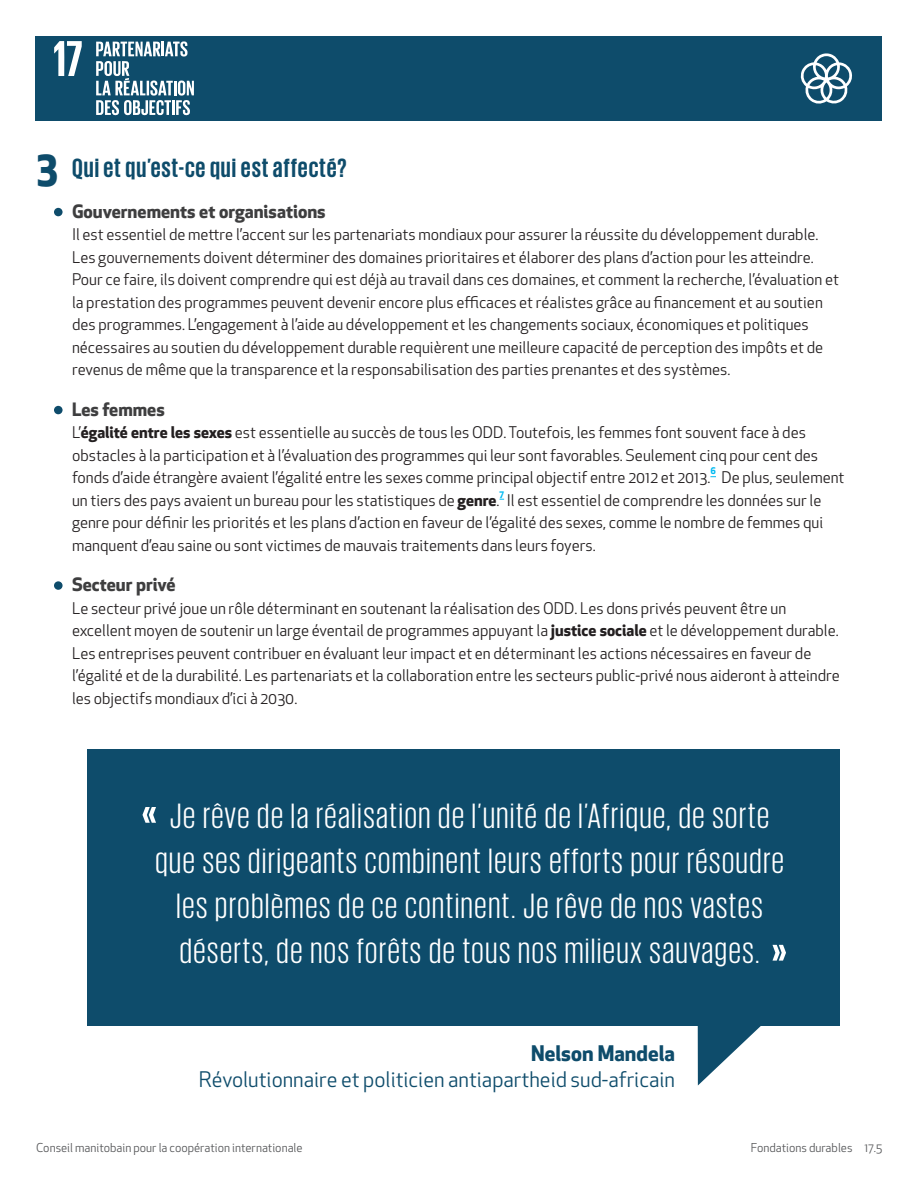
<style>
.page{position:relative;width:918px;height:1188px;background:#fff}
.page>*{position:absolute;margin:0;border:0;box-sizing:border-box;transform-origin:0 0}
.t1{font:700 42px "Apex New";color:#0e4c6b}
.t2{font:36px/45px "Giorgio Sans";letter-spacing:.05em;color:#fff;text-align:center}
.t3{font:700 27px "Giorgio Sans";letter-spacing:.035em;color:#0e4c6b}
.t4{font:21px "Apex New";color:#0e4c6b}
.t5{font:700 21px "Apex New";color:#0e4c6b}
.t6{font:700 18px "Apex New";color:#3e3e3f}
.t7{font:15.75px/22.5px "Apex New";color:#231f20}
.t8{font:12px "Apex New";color:#57585a}
.t9{font:700 9px "Apex New";color:#00baf1}
.s1{font-weight:700}
</style>
<div class="page">
<div style="left:36px;top:36px;width:846px;height:85px;background:#0e4c6b"></div>
<svg style="left:800px;top:53px;width:52px;height:51px"></svg>
<svg style="left:54px;top:41px;width:28px;height:35px"></svg>
<svg style="left:96px;top:41px;width:98px;height:74px"></svg>
<div style="left:54px;top:208px;width:9px;height:8px;background:#0e4c6b;border-radius:50%"></div>
<div style="left:54px;top:406px;width:9px;height:8px;background:#0e4c6b;border-radius:50%"></div>
<div style="left:54px;top:581px;width:9px;height:9px;background:#0e4c6b;border-radius:50%"></div>
<div style="left:87px;top:749px;width:753px;height:277px;background:#0e4c6b"></div>
<svg style="left:698px;top:944px;width:85px;height:142px"></svg>
<svg style="left:142px;top:807px;width:14px;height:16px"></svg>
<svg style="left:772px;top:945px;width:14px;height:16px"></svg>
<p class="t1" style="left:36px;top:135px;width:24px">3</p>
<p class="t3" style="left:72px;top:155px;width:276px">Qui et qu’est-ce qui est affecté?</p>
<p class="t6" style="left:72px;top:198px;width:255px">Gouvernements et organisations</p>
<p class="t7" style="left:72px;top:223px;width:769px">Il est essentiel de mettre l’accent sur les partenariats mondiaux pour assurer la réussite du développement durable.<br>Les gouvernements doivent déterminer des domaines prioritaires et élaborer des plans d’action pour les atteindre.<br>Pour ce faire, ils doivent comprendre qui est déjà au travail dans ces domaines, et comment la recherche, l’évaluation et la prestation des programmes peuvent devenir encore plus efficaces et réalistes grâce au financement et au soutien des programmes. L’engagement à l’aide au développement et les changements sociaux, économiques et politiques nécessaires au soutien du développement durable requièrent une meilleure capacité de perception des impôts et de revenus de même que la transparence et la responsabilisation des parties prenantes et des systèmes.</p>
<p class="t6" style="left:72px;top:396px;width:94px">Les femmes</p>
<p class="t7" style="left:72px;top:421px;width:748px">L’<span class="s1">égalité entre les sexes</span> est essentielle au succès de tous les ODD. Toutefois, les femmes font souvent face à des obstacles à la participation et à l’évaluation des programmes qui leur sont favorables. Seulement cinq pour cent des fonds d’aide étrangère avaient l’égalité entre les sexes comme principal objectif entre 2012 et 2013.</p>
<p class="t9" style="left:710px;top:465px;width:7px">6</p>
<p class="t7" style="left:721px;top:466px;width:125px">De plus, seulement</p>
<p class="t7" style="left:72px;top:489px;width:429px">un tiers des pays avaient un bureau pour les statistiques de <span class="s1">genre</span>.</p>
<p class="t9" style="left:500px;top:487px;width:6px">7</p>
<p class="t7" style="left:72px;top:489px;width:753px;text-indent:435px">Il est essentiel de comprendre les données sur le genre pour définir les priorités et les plans d’action en faveur de l’égalité des sexes, comme le nombre de femmes qui manquent d’eau saine ou sont victimes de mauvais traitements dans leurs foyers.</p>
<p class="t6" style="left:72px;top:572px;width:105px">Secteur privé</p>
<p class="t7" style="left:72px;top:597px;width:769px">Le secteur privé joue un rôle déterminant en soutenant la réalisation des ODD. Les dons privés peuvent être un excellent moyen de soutenir un large éventail de programmes appuyant la <span class="s1">justice sociale</span> et le développement durable.<br>Les entreprises peuvent contribuer en évaluant leur impact et en déterminant les actions nécessaires en faveur de l’égalité et de la durabilité. Les partenariats et la collaboration entre les secteurs public-privé nous aideront à atteindre les objectifs mondiaux d’ici à 2030.</p>
<p class="t2" style="left:155px;top:793px;width:630px">Je rêve de la réalisation de l’unité de l’Afrique, de sorte que ses dirigeants combinent leurs efforts pour résoudre les problèmes de ce continent. Je rêve de nos vastes déserts, de nos forêts de tous nos milieux sauvages.</p>
<p class="t5" style="left:531px;top:1038px;width:145px">Nelson Mandela</p>
<p class="t4" style="left:199px;top:1066px;width:478px">Révolutionnaire et politicien antiapartheid sud-africain</p>
<p class="t8" style="left:36px;top:1140px;width:268px">Conseil manitobain pour la coopération internationale</p>
<p class="t8" style="left:751px;top:1140px;width:133px">Fondations durables 17.5</p>
</div>
